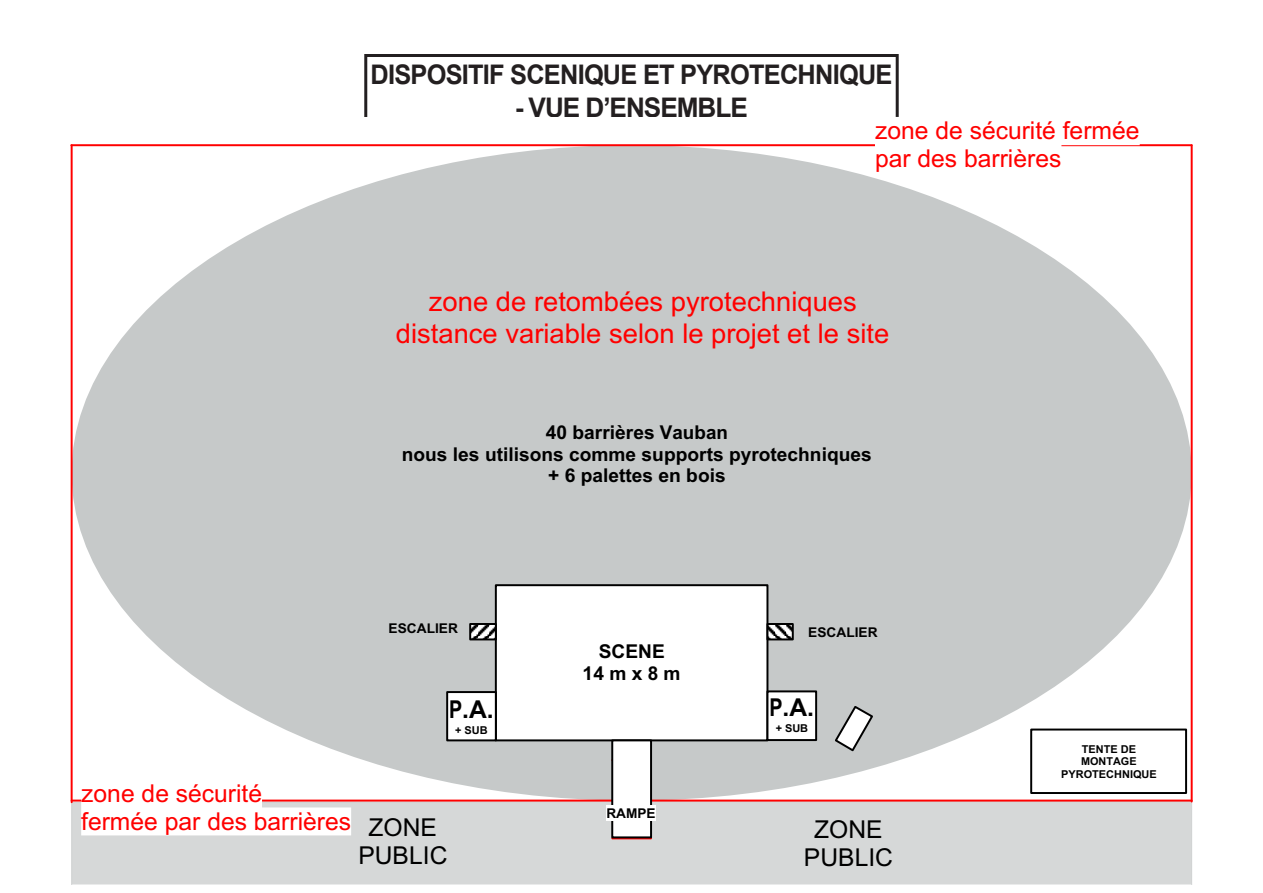
<style>
.page{position:relative;width:1263px;height:893px;background:#fff}
.page>*{position:absolute;margin:0;border:0;box-sizing:border-box;transform-origin:0 0}
.t1{font:27.3px/31.2px "Arial";color:#f00;text-align:center}
.Titres_haut_de_page{font:700 27px "Arial";letter-spacing:-.03em;color:#231f20;scale:.94 1}
.t2{font:24.6px/27.9px "Arial";color:#f00}
.t3{font:24.6px/27.9px "Arial";color:#000;text-align:center}
.t4{font:700 24.6px "Arial";color:#000;scale:.8 1}
.t5{font:700 19.05px/21.9px "Arial";color:#000;text-align:center}
.t6{font:700 13.5px "Arial";color:#000}
.t7{font:700 10.8px/12.5px "Arial";color:#000;text-align:center}
</style>
<div class="page">
<div style="left:364px;top:54px;width:535px;height:89px;border:3px solid #231f20"></div>
<div style="left:19px;top:117px;width:1201px;height:767px;background:#fff"></div>
<div style="left:71px;top:801px;width:1121px;height:83px;background:#d6d8d8"></div>
<div style="left:72px;top:145px;width:1120px;height:656px;background:#c6c9c9;border-radius:50%"></div>
<hr style="left:71px;top:145px;width:2px;height:657px;background:#f00">
<hr style="left:71px;top:144px;width:1121px;height:2px;background:#f00">
<hr style="left:1191px;top:145px;width:2px;height:656px;background:#f00">
<hr style="left:72px;top:800px;width:1120px;height:1px;background:#f00">
<hr style="left:612px;top:837px;width:39px;height:2px;background:#f00">
<div style="left:496px;top:585px;width:271px;height:155px;background:#fff"></div>
<div style="left:495px;top:584px;width:273px;height:157px;border:2px solid #000"></div>
<div style="left:612px;top:740px;width:39px;height:97px;background:#fff"></div>
<div style="left:611px;top:739px;width:41px;height:99px;border:2px solid #000"></div>
<svg style="left:472px;top:626px;width:22px;height:11px"></svg>
<div style="left:469px;top:623px;width:28px;height:17px;border:2px solid #000"></div>
<svg style="left:769px;top:626px;width:22px;height:11px"></svg>
<div style="left:766px;top:623px;width:28px;height:17px;border:2px solid #000"></div>
<div style="left:767px;top:691px;width:49px;height:49px;background:#fff"></div>
<div style="left:766px;top:690px;width:51px;height:51px;border:2px solid #000"></div>
<div style="left:447px;top:692px;width:49px;height:48px;background:#fff"></div>
<div style="left:446px;top:691px;width:51px;height:50px;border:2px solid #000"></div>
<div style="left:1030px;top:728px;width:157px;height:66px;border:2px solid #000"></div>
<svg style="left:835px;top:706px;width:38px;height:46px"></svg>
<svg style="left:875px;top:144px;width:265px;height:3px"></svg>
<svg style="left:81px;top:799px;width:270px;height:36px"></svg>
<div style="left:606px;top:805px;width:50px;height:16px;background:#fff"></div>
<p class="Titres_haut_de_page" style="left:370px;top:57px;width:557px">DISPOSITIF SCENIQUE ET PYROTECHNIQUE</p>
<p class="Titres_haut_de_page" style="left:515px;top:89px;width:249px">- VUE D’ENSEMBLE</p>
<p class="t2" style="left:875px;top:119px;width:266px">zone de sécurité fermée par des barrières</p>
<p class="t1" style="left:396px;top:289px;width:495px">zone de retombées pyrotechniques distance variable selon le projet et le site</p>
<p class="t5" style="left:402px;top:423px;width:471px">40 barrières Vauban<br>nous les utilisons comme supports pyrotechniques + 6 palettes en bois</p>
<p class="t6" style="left:389px;top:623px;width:71px">ESCALIER</p>
<p class="t4" style="left:449px;top:700px;width:57px">P.A.</p>
<p class="t7" style="left:455px;top:725px;width:34px">+ SUB</p>
<p class="t5" style="left:583px;top:642px;width:99px">SCENE<br>14 m x 8 m</p>
<p class="t6" style="left:808px;top:627px;width:71px">ESCALIER</p>
<p class="t4" style="left:769px;top:698px;width:57px">P.A.</p>
<p class="t7" style="left:776px;top:723px;width:34px">+ SUB</p>
<p class="t2" style="left:81px;top:781px;width:271px">zone de sécurité<br>fermée par des barrières</p>
<p class="t6" style="left:606px;top:808px;width:51px">RAMPE</p>
<p class="t3" style="left:358px;top:816px;width:91px">ZONE<br>PUBLIC</p>
<p class="t3" style="left:804px;top:818px;width:91px">ZONE<br>PUBLIC</p>
<p class="t7" style="left:1061px;top:743px;width:97px">TENTE DE<br>MONTAGE<br>PYROTECHNIQUE</p>
</div>
